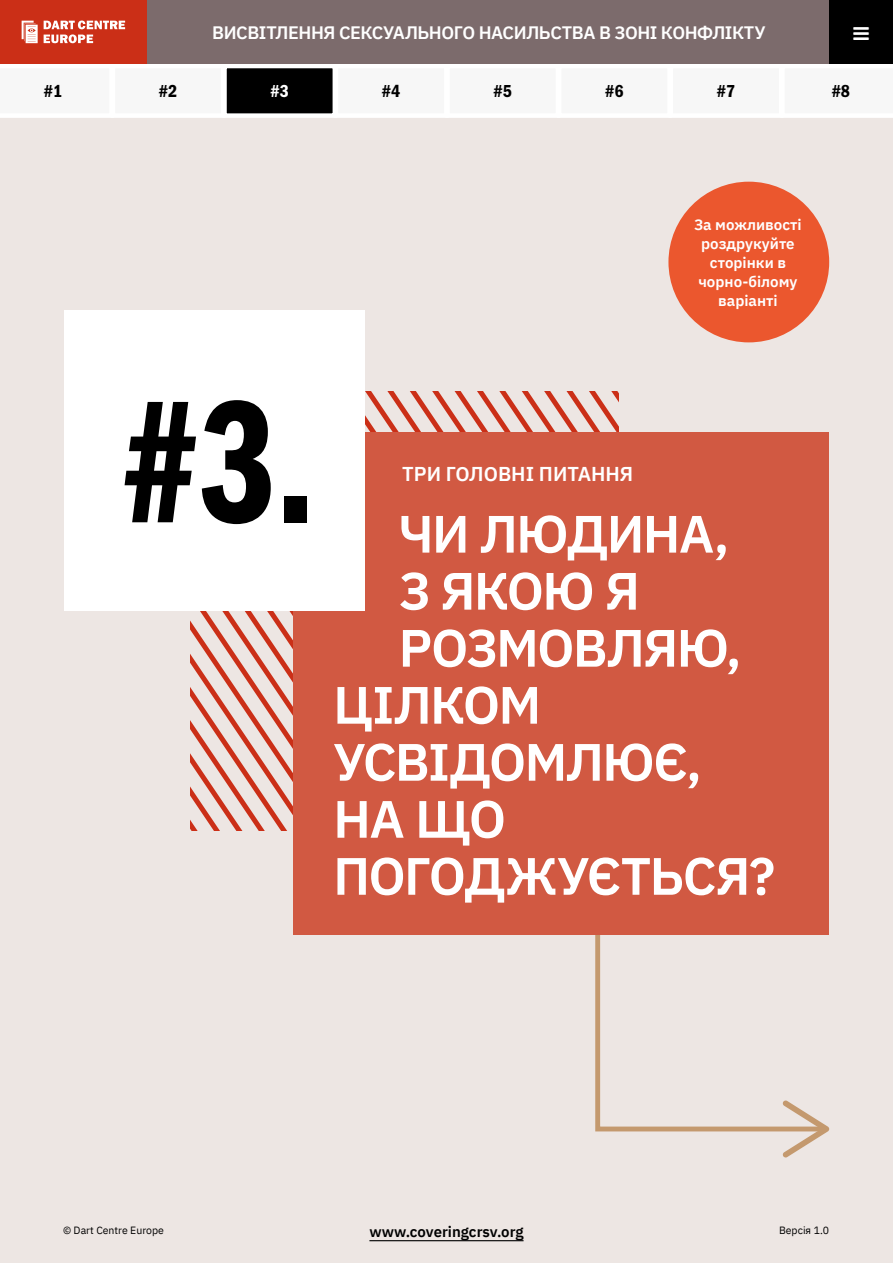
<style>
.page{position:relative;width:893px;height:1263px;background:#ede6e3}
.page>*{position:absolute;margin:0;border:0;box-sizing:border-box;transform-origin:0 0}
.t1{font:180.45px "ITC Franklin Gothic Std Dm Cp";color:#000}
.t2{font:600 52.5px "IBM Plex Sans";letter-spacing:-.035em;color:#fff}
.t3{font:600 20.1px "IBM Plex Sans";color:#fff}
.t4{font:600 18px "IBM Plex Sans";letter-spacing:-.025em;color:#fff}
.t5{font:18px "ITC Franklin Gothic Std Dm Cd";color:#000}
.t6{font:18px "ITC Franklin Gothic Std Dm Cd";color:#fff}
.t7{font:600 15.15px/18.9px "IBM Plex Sans";color:#fff;text-align:center}
.t8{font:600 15px "IBM Plex Sans";color:#000}
.t9{font:10.5px "IBM Plex Sans";color:#000}
</style>
<div class="page">
<svg style="left:593px;top:934px;width:237px;height:198px"></svg>
<svg style="left:782px;top:1100px;width:47px;height:57px"></svg>
<svg style="left:191px;top:391px;width:427px;height:439px"></svg>
<div style="left:293px;top:432px;width:536px;height:502px;background:#d15942"></div>
<div style="left:64px;top:310px;width:301px;height:301px;background:#fff"></div>
<div style="left:668px;top:182px;width:161px;height:160px;background:#eb572e;border-radius:50%"></div>
<div style="left:0;top:64px;width:111px;height:54px;background:#f7f7f7"></div>
<div style="left:336px;top:66px;width:110px;height:50px;background:#f7f7f7"></div>
<div style="left:334px;top:64px;width:114px;height:54px;border:4px solid #fff"></div>
<div style="left:671px;top:66px;width:110px;height:50px;background:#f7f7f7"></div>
<div style="left:669px;top:64px;width:114px;height:54px;border:4px solid #fff"></div>
<div style="left:113px;top:66px;width:110px;height:50px;background:#f7f7f7"></div>
<div style="left:111px;top:64px;width:114px;height:54px;border:4px solid #fff"></div>
<div style="left:448px;top:66px;width:110px;height:50px;background:#f7f7f7"></div>
<div style="left:445px;top:64px;width:115px;height:54px;border:4px solid #fff"></div>
<div style="left:780px;top:64px;width:113px;height:54px;background:#f7f7f7"></div>
<div style="left:224px;top:66px;width:111px;height:50px;background:#000"></div>
<div style="left:222px;top:64px;width:115px;height:54px;border:4px solid #fff"></div>
<div style="left:559px;top:66px;width:110px;height:50px;background:#f7f7f7"></div>
<div style="left:557px;top:64px;width:115px;height:54px;border:4px solid #fff"></div>
<div style="left:0;top:0;width:893px;height:64px;background:#7c6b6c"></div>
<div style="left:0;top:0;width:147px;height:64px;background:#cb2f17"></div>
<svg style="left:44px;top:21px;width:81px;height:22px"></svg>
<svg style="left:22px;top:21px;width:16px;height:22px"></svg>
<div style="left:829px;top:0;width:64px;height:64px;background:#000"></div>
<hr style="left:369px;top:1240px;width:155px;height:1px;background:#000">
<p class="t4" style="left:212px;top:18px;width:555px">ВИСВІТЛЕННЯ СЕКСУАЛЬНОГО НАСИЛЬСТВА В ЗОНІ КОНФЛІКТУ</p>
<p class="t5" style="left:44px;top:81px;width:20px">#1</p>
<p class="t5" style="left:159px;top:81px;width:20px">#2</p>
<p class="t6" style="left:270px;top:81px;width:20px">#3</p>
<p class="t5" style="left:382px;top:81px;width:20px">#4</p>
<p class="t5" style="left:494px;top:81px;width:20px">#5</p>
<p class="t5" style="left:605px;top:81px;width:20px">#6</p>
<p class="t5" style="left:717px;top:81px;width:20px">#7</p>
<p class="t5" style="left:832px;top:81px;width:20px">#8</p>
<p class="t7" style="left:694px;top:214px;width:109px">За можливості роздрукуйте сторінки в чорно-білому варіанті</p>
<h1 class="t1" style="left:122px;top:363px;width:195px">#3.</h1>
<p class="t3" style="left:402px;top:458px;width:232px">ТРИ ГОЛОВНІ ПИТАННЯ</p>
<p class="t2" style="left:399px;top:493px;width:332px">ЧИ ЛЮДИНА,</p>
<p class="t2" style="left:399px;top:550px;width:243px">З ЯКОЮ Я</p>
<p class="t2" style="left:399px;top:607px;width:344px">РОЗМОВЛЯЮ,</p>
<p class="t2" style="left:333px;top:664px;width:210px">ЦІЛКОМ</p>
<p class="t2" style="left:333px;top:721px;width:370px">УСВІДОМЛЮЄ,</p>
<p class="t2" style="left:333px;top:778px;width:174px">НА ЩО</p>
<p class="t2" style="left:333px;top:835px;width:443px">ПОГОДЖУЄТЬСЯ?</p>
<p class="t8" style="left:369px;top:1220px;width:156px">www.coveringcrsv.org</p>
<p class="t9" style="left:63px;top:1223px;width:102px">© Dart Centre Europe</p>
<p class="t9" style="left:779px;top:1223px;width:52px">Версія 1.0</p>
</div>
